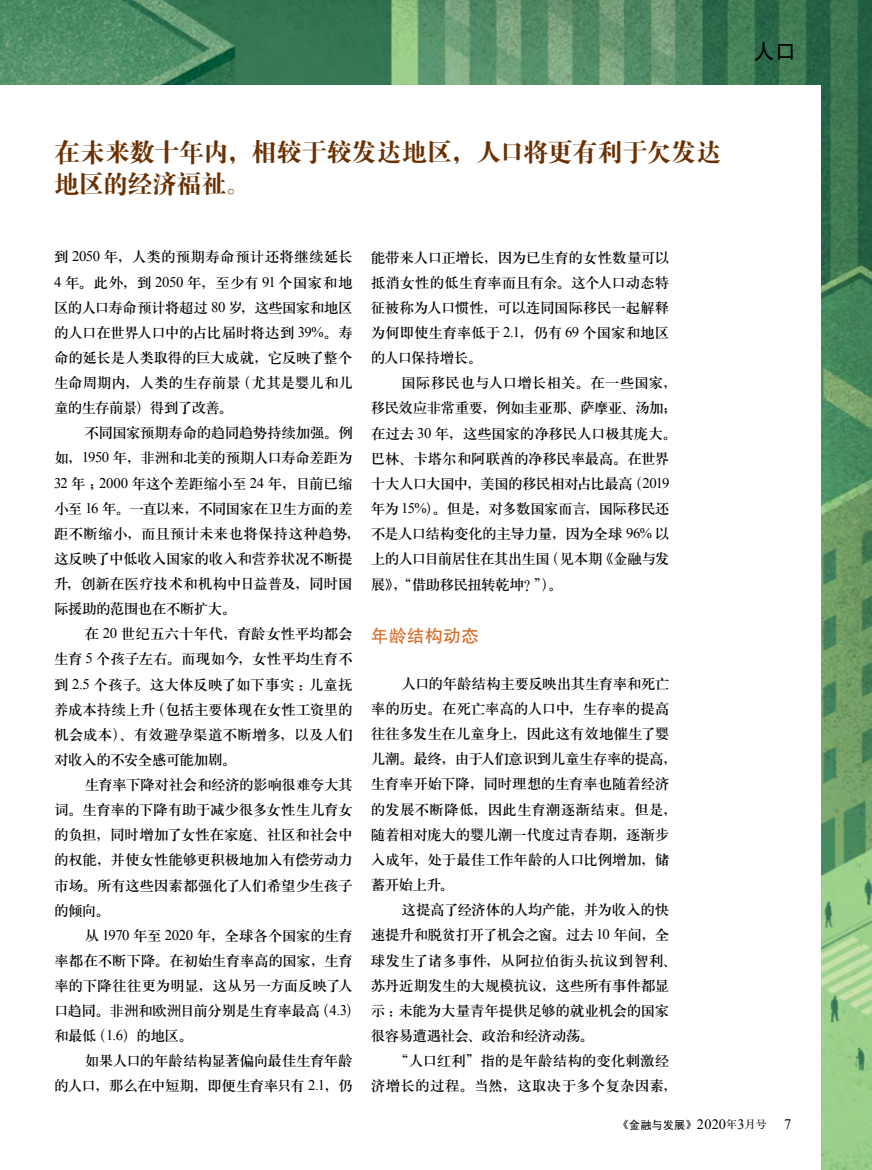
<style>
.page{position:relative;width:872px;height:1170px;background:#fff}
.page>*{position:absolute;margin:0;border:0;box-sizing:border-box;transform-origin:0 0}
.t1{font:25.5px/31.5px "FZDBSJW GB1 0";letter-spacing:-.025em;color:#6b3001}
.t2{font:21px "FZHTK GBK1 0";color:#000}
.t3{font:17.7px "FZHTK GBK1 0";letter-spacing:.02em;color:#d46b26}
.t4{font:14.7px/25px "H Ya 3 gj";letter-spacing:-.03em;color:#000}
.t5{font:14.7px/25.2px "H Ya 3 gj";letter-spacing:-.005em;color:#000}
.t6{font:11.55px "Sim Hei";color:#000}
.s1{font-family:"Times New Roman"}
.s2{font-family:"FZHTK GBK1 0";font-size:10.05px}
.s3{font-family:"Times New Roman";font-size:14.25px}
.s4{font-family:"FZS3 K GBK1 0";font-size:10.65px}
.s5{font-family:"Times New Roman";font-size:14.55px}
</style>
<div class="page">
<img style="left:0;top:0;width:872px;height:1169px">
<div style="left:0;top:85px;width:820px;height:1084px;background:#fff"></div>
<h1 class="t1" style="left:54px;top:138px;width:669px">在未来数十年内，相较于较发达地区，人口将更有利于欠发达地区的经济福祉。</h1>
<p class="t4" style="left:54px;top:244px;width:300px;text-align:justify">到 <span class="s1">2050</span> 年，人类的预期寿命预计还将继续延长<span class="s1">4</span> 年。此外，到 <span class="s1">2050</span> 年，至少有 <span class="s1">91</span> 个国家和地区的人口寿命预计将超过 <span class="s1">80</span> 岁，这些国家和地区的人口在世界人口中的占比届时将达到 <span class="s1">39%</span>。寿命的延长是人类取得的巨大成就，它反映了整个生命周期内，人类的生存前景（尤其是婴儿和儿童的生存前景）得到了改善。</p>
<p class="t4" style="left:54px;top:420px;width:308px;text-indent:31px">不同国家预期寿命的趋同趋势持续加强。例如，<span class="s1">1950</span> 年，非洲和北美的预期人口寿命差距为<br><span class="s1">32</span> 年；<span class="s1">2000</span> 年这个差距缩小至 <span class="s1">24</span> 年，目前已缩小至 <span class="s1">16</span> 年。一直以来，不同国家在卫生方面的差距不断缩小，而且预计未来也将保持这种趋势，这反映了中低收入国家的收入和营养状况不断提升，创新在医疗技术和机构中日益普及，同时国际援助的范围也在不断扩大。</p>
<p class="t4" style="left:54px;top:621px;width:300px;text-align:justify;text-indent:31px">在 <span class="s1">20</span> 世纪五六十年代，育龄女性平均都会生育 <span class="s1">5</span> 个孩子左右。而现如今，女性平均生育不到 <span class="s1">2.5</span> 个孩子。这大体反映了如下事实：儿童抚养成本持续上升（包括主要体现在女性工资里的机会成本）、有效避孕渠道不断增多，以及人们对收入的不安全感可能加剧。</p>
<p class="t4" style="left:54px;top:772px;width:300px;text-align:justify;text-indent:31px">生育率下降对社会和经济的影响很难夸大其词。生育率的下降有助于减少很多女性生儿育女的负担，同时增加了女性在家庭、社区和社会中的权能，并使女性能够更积极地加入有偿劳动力市场。所有这些因素都强化了人们希望少生孩子的倾向。</p>
<p class="t4" style="left:54px;top:922px;width:308px;text-indent:31px">从 <span class="s1">1970</span> 年至 <span class="s1">2020</span> 年，全球各个国家的生育率都在不断下降。在初始生育率高的国家，生育率的下降往往更为明显，这从另一方面反映了人口趋同。非洲和欧洲目前分别是生育率最高（<span class="s1">4.3</span>）和最低（<span class="s1">1.6</span>）的地区。</p>
<p class="t4" style="left:54px;top:1048px;width:300px;text-align:right">如果人口的年龄结构显著偏向最佳生育年龄<br>的人口，那么在中短期，即便生育率只有 <span class="s1">2.1</span>，仍</p>
<p class="t4" style="left:371px;top:244px;width:300px;text-align:justify">能带来人口正增长，因为已生育的女性数量可以抵消女性的低生育率而且有余。这个人口动态特征被称为人口惯性，可以连同国际移民一起解释为何即使生育率低于 <span class="s1">2.1</span>，仍有 <span class="s1">69</span> 个国家和地区的人口保持增长。</p>
<p class="t4" style="left:371px;top:370px;width:308px;text-indent:31px">国际移民也与人口增长相关。在一些国家，移民效应非常重要，例如圭亚那、萨摩亚、汤加；在过去 <span class="s1">30</span> 年，这些国家的净移民人口极其庞大。巴林、卡塔尔和阿联酋的净移民率最高。在世界十大人口大国中，美国的移民相对占比最高（<span class="s1">2019</span>年为 <span class="s1">15%</span>）。但是，对多数国家而言，国际移民还不是人口结构变化的主导力量，因为全球 <span class="s1">96%</span> 以上的人口目前居住在其出生国（见本期《金融与发展》，“借助移民扭转乾坤？”）。</p>
<p class="t3" style="left:371px;top:626px;width:109px">年龄结构动态</p>
<p class="t4" style="left:371px;top:670px;width:308px;text-indent:31px">人口的年龄结构主要反映出其生育率和死亡率的历史。在死亡率高的人口中，生存率的提高往往多发生在儿童身上，因此这有效地催生了婴儿潮。最终，由于人们意识到儿童生存率的提高，生育率开始下降，同时理想的生育率也随着经济的发展不断降低，因此生育潮逐渐结束。但是，随着相对庞大的婴儿潮一代度过青春期，逐渐步入成年，处于最佳工作年龄的人口比例增加，储蓄开始上升。</p>
<p class="t4" style="left:371px;top:897px;width:308px;text-indent:31px">这提高了经济体的人均产能，并为收入的快速提升和脱贫打开了机会之窗。过去 <span class="s1">10</span> 年间，全球发生了诸多事件，从阿拉伯街头抗议到智利、苏丹近期发生的大规模抗议，这些所有事件都显示：未能为大量青年提供足够的就业机会的国家很容易遭遇社会、政治和经济动荡。</p>
<p class="t5" style="left:371px;top:1048px;width:308px;text-indent:23px">“人口红利”指的是年龄结构的变化刺激经济增长的过程。当然，这取决于多个复杂因素，</p>
<h2 class="t2" style="left:753px;top:40px;width:44px">人口</h2>
<p class="t6" style="left:619px;top:1118px;width:173px"><span class="s2">《</span>金融与发展<span class="s2">》</span> <span class="s3">2020</span><span class="s4">年</span><span class="s3">3</span><span class="s4">月号</span> <span class="s5">7</span></p>
</div>
